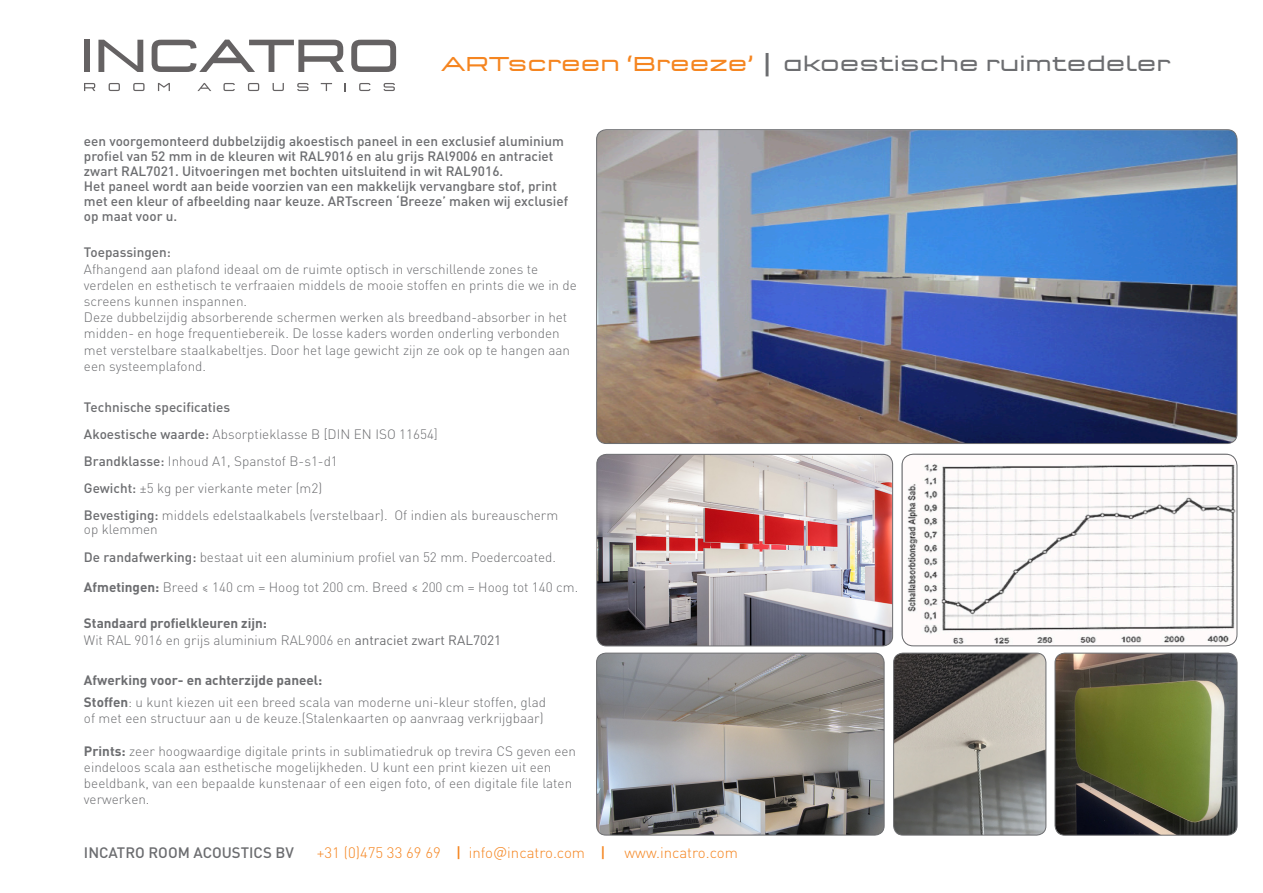
<style>
.page{position:relative;width:1263px;height:893px;background:#fff}
.page>*{position:absolute;margin:0;border:0;box-sizing:border-box;transform-origin:0 0}
.t1{font:21px "Q Type OT Extd";color:#6c6d70}
.t2{font:300 15px "DIN Pro";color:#f58520}
.t3{font:500 15px "DIN Pro";color:#6c6d70}
.t4{font:300 13.5px/16.2px "DIN Pro";color:#6c6d70}
.t5{font:500 13.5px/15px "DIN Pro";color:#6c6d70}
.s1{color:#f58520}
.s2{font-size:27px}
.s3{font-weight:500}
.s4{font-weight:700}
.s5{font-weight:400}
</style>
<div class="page">
<svg style="left:84px;top:83px;width:11px;height:8px"></svg>
<svg style="left:109px;top:83px;width:11px;height:8px"></svg>
<svg style="left:133px;top:83px;width:12px;height:8px"></svg>
<svg style="left:158px;top:83px;width:12px;height:8px"></svg>
<svg style="left:197px;top:83px;width:14px;height:8px"></svg>
<svg style="left:223px;top:83px;width:12px;height:8px"></svg>
<svg style="left:248px;top:83px;width:11px;height:8px"></svg>
<svg style="left:273px;top:83px;width:11px;height:8px"></svg>
<svg style="left:297px;top:83px;width:12px;height:8px"></svg>
<svg style="left:321px;top:83px;width:11px;height:8px"></svg>
<svg style="left:344px;top:83px;width:2px;height:8px"></svg>
<svg style="left:359px;top:83px;width:11px;height:8px"></svg>
<svg style="left:384px;top:83px;width:11px;height:8px"></svg>
<div style="left:84px;top:40px;width:6px;height:32px;background:#656263"></div>
<svg style="left:98px;top:40px;width:45px;height:32px"></svg>
<svg style="left:152px;top:40px;width:192px;height:32px"></svg>
<svg style="left:351px;top:40px;width:45px;height:32px"></svg>
<img style="left:597px;top:454px;width:296px;height:192px">
<div style="left:596px;top:454px;width:297px;height:192px;border:1px solid #6c6d70;border-radius:10px"></div>
<img style="left:902px;top:454px;width:335px;height:192px">
<div style="left:901px;top:454px;width:336px;height:192px;border:1px solid #6c6d70;border-radius:11px"></div>
<img style="left:597px;top:130px;width:640px;height:313px">
<img style="left:894px;top:653px;width:152px;height:182px">
<div style="left:893px;top:653px;width:153px;height:182px;border:1px solid #6c6d70;border-radius:9px"></div>
<img style="left:1055px;top:653px;width:182px;height:182px">
<div style="left:1054px;top:653px;width:183px;height:183px;border:1px solid #6c6d70;border-radius:10px"></div>
<img style="left:597px;top:653px;width:287px;height:182px">
<div style="left:596px;top:653px;width:288px;height:182px;border:1px solid #6c6d70;border-radius:9px"></div>
<p class="t1" style="left:441px;top:51px;width:731px"><span class="s1">ARTscreen ‘Breeze’</span> <span class="s2">|</span> akoestische ruimtedeler</p>
<p class="t5" style="left:84px;top:133px;width:481px">een voorgemonteerd dubbelzijdig akoestisch paneel in een exclusief aluminium profiel van 52 mm in de kleuren wit RAL9016 en alu grijs RAl9006 en antraciet zwart RAL7021. Uitvoeringen met bochten uitsluitend in wit RAL9016.</p>
<p class="t5" style="left:84px;top:178px;width:486px">Het paneel wordt aan beide voorzien van een makkelijk vervangbare stof, print met een kleur of afbeelding naar keuze. ARTscreen ‘Breeze’ maken wij exclusief op maat voor u.</p>
<p class="t5" style="left:84px;top:244px;width:88px">Toepassingen:</p>
<p class="t4" style="left:84px;top:260px;width:494px">Afhangend aan plafond ideaal om de ruimte optisch in verschillende zones te verdelen en esthetisch te verfraaien middels de mooie stoffen en prints die we in de screens kunnen inspannen.<br>Deze dubbelzijdig absorberende schermen werken als breedband-absorber in het midden- en hoge frequentiebereik. De losse kaders worden onderling verbonden met verstelbare staalkabeltjes. Door het lage gewicht zijn ze ook op te hangen aan een systeemplafond.</p>
<p class="t5" style="left:84px;top:399px;width:148px">Technische specificaties</p>
<p class="t4" style="left:84px;top:420px;width:355px;line-height:27px"><span class="s3">Akoestische waarde:</span> Absorptieklasse B [DIN EN ISO 11654]<br><span class="s3">Brandklasse:</span> Inhoud A1, Spanstof B-s1-d1</p>
<p class="t4" style="left:84px;top:480px;width:241px"><span class="s3">Gewicht:</span> ±5 kg per vierkante meter (m2)  </p>
<p class="t4" style="left:84px;top:508px;width:476px;line-height:13.5px"><span class="s3">Bevestiging:</span> middels edelstaalkabels (verstelbaar).   Of indien als bureauscherm op klemmen</p>
<p class="t4" style="left:84px;top:549px;width:473px"><span class="s3">De randafwerking:</span> bestaat uit een aluminium profiel van 52 mm. Poedercoated.</p>
<p class="t4" style="left:84px;top:579px;width:496px"><span class="s4">Afmetingen:</span> Breed ≤ 140 cm = Hoog tot 200 cm. Breed ≤ 200 cm = Hoog tot 140 cm.</p>
<p class="t4" style="left:84px;top:615px;width:419px"><span class="s4">Standaard profielkleuren zijn:<br></span>Wit RAL 9016 en grijs aluminium RAL9006 en <span class="s5">antraciet zwart RAL7021</span></p>
<p class="t4" style="left:84px;top:668px;width:464px;line-height:22.2px"><span class="s4">Afwerking voor- en achterzijde paneel:<br>Stoffen</span>: u kunt kiezen uit een breed scala van moderne uni-kleur stoffen, glad</p>
<p class="t4" style="left:84px;top:710px;width:461px">of met een structuur aan u de keuze.(Stalenkaarten op aanvraag verkrijgbaar)</p>
<p class="t4" style="left:84px;top:742px;width:494px"><span class="s4">Prints:</span> zeer hoogwaardige digitale prints in sublimatiedruk op trevira CS geven een eindeloos scala aan esthetische mogelijkheden. U kunt een print kiezen uit een beeldbank, van een bepaalde kunstenaar of een eigen foto, of een digitale file laten verwerken.</p>
<p class="t3" style="left:84px;top:842px;width:211px">INCATRO ROOM ACOUSTICS BV</p>
<p class="t2" style="left:317px;top:842px;width:290px">+31 (0)475 33 69 69 <span class="s3">|</span> info@incatro.com <span class="s3">|</span></p>
<p class="t2" style="left:625px;top:842px;width:115px">www.incatro.com</p>
</div>
